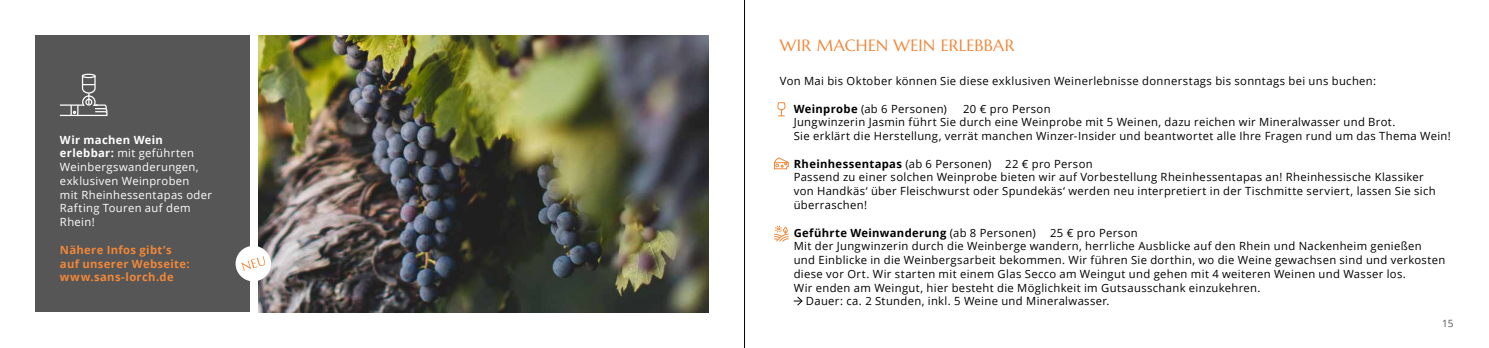
<style>
.page{position:relative;width:1489px;height:348px;background:#fff}
.page>*{position:absolute;margin:0;border:0;box-sizing:border-box;transform-origin:0 0}
.t1{font:16.25px "Marcellus";letter-spacing:.02em;color:#f1873a}
.t2{font:11.25px/13.8px "Open Sans";letter-spacing:.03em;color:#000}
.t3{font:11.25px/13.8px "Open Sans";letter-spacing:.03em;color:#fff}
.t4{font:700 11.25px/13.8px "Open Sans";letter-spacing:.03em;color:#f1873a}
.t5{font:700 11.25px "Open Sans";letter-spacing:.03em;color:#000}
.t6{font:10px "Open Sans";color:#565656}
.s1{font-weight:700}
.s2{font-weight:400}
</style>
<div class="page">
<img style="left:258px;top:36px;width:450px;height:276px">
<div style="left:35px;top:36px;width:214px;height:276px;background:#565656"></div>
<svg style="left:793px;top:296px;width:10px;height:10px"></svg>
<div style="left:235px;top:245px;width:36px;height:36px;background:#fff;border-radius:50%"></div>
<svg style="left:241px;top:256px;width:24px;height:14px"></svg>
<div style="left:82px;top:74px;width:14px;height:4px;border:1px solid #fff;border-radius:50%"></div>
<svg style="left:59px;top:75px;width:49px;height:41px"></svg>
<svg style="left:773px;top:157px;width:16px;height:12px"></svg>
<svg style="left:774px;top:225px;width:15px;height:17px"></svg>
<svg style="left:777px;top:103px;width:9px;height:14px"></svg>
<hr style="left:744px;top:0;width:1px;height:347px;background:#000">
<p class="t3" style="left:60px;top:132px;width:154px"><span class="s1">Wir machen Wein erlebbar:</span> mit geführten<br>Weinbergswanderungen, exklusiven Weinproben<br>mit Rheinhessentapas oder<br>Rafting Touren auf dem<br>Rhein!</p>
<p class="t4" style="left:60px;top:242px;width:131px">Nähere Infos gibt’s auf unserer Webseite: www.sans-lorch.de</p>
<h1 class="t1" style="left:780px;top:35px;width:236px">WIR MACHEN WEIN ERLEBBAR</h1>
<p class="t2" style="left:780px;top:74px;width:597px">Von Mai bis Oktober können Sie diese exklusiven Weinerlebnisse donnerstags bis sonntags bei uns buchen:</p>
<p class="t2" style="left:793px;top:101px;width:155px"><span class="s1">Weinprobe</span> (ab 6 Personen)</p>
<p class="t2" style="left:793px;top:101px;width:658px;text-indent:169px">20 € pro Person<br>Jungwinzerin Jasmin führt Sie durch eine Weinprobe mit 5 Weinen, dazu reichen wir Mineralwasser und Brot.<br>Sie erklärt die Herstellung, verrät manchen Winzer-Insider und beantwortet alle Ihre Fragen rund um das Thema Wein!</p>
<p class="t2" style="left:793px;top:156px;width:643px"><span class="s1">Rheinhessentapas</span> (ab 6 Personen) 22 € pro Person<br>Passend zu einer solchen Weinprobe bieten wir auf Vorbestellung Rheinhessentapas an! Rheinhessische Klassiker von Handkäs‘ über Fleischwurst oder Spundekäs‘ werden neu interpretiert in der Tischmitte serviert, lassen Sie sich überraschen!</p>
<p class="t5" style="left:793px;top:224px;width:243px">Geführte Weinwanderung <span class="s2">(ab 8 Personen)</span></p>
<p class="t2" style="left:1050px;top:225px;width:89px">25 € pro Person</p>
<p class="t2" style="left:793px;top:239px;width:629px">Mit der Jungwinzerin durch die Weinberge wandern, herrliche Ausblicke auf den Rhein und Nackenheim genießen</p>
<p class="t2" style="left:793px;top:252px;width:653px">und Einblicke in die Weinbergsarbeit bekommen. Wir führen Sie dorthin, wo die Weine gewachsen sind und verkosten</p>
<p class="t2" style="left:793px;top:266px;width:613px">diese vor Ort. Wir starten mit einem Glas Secco am Weingut und gehen mit 4 weiteren Weinen und Wasser los.</p>
<p class="t2" style="left:793px;top:280px;width:468px">Wir enden am Weingut, hier besteht die Möglichkeit im Gutsausschank einzukehren.</p>
<p class="t2" style="left:806px;top:294px;width:305px">Dauer: ca. 2 Stunden, inkl. 5 Weine und Mineralwasser.</p>
<p class="t6" style="left:1441px;top:316px;width:13px">15</p>
</div>
